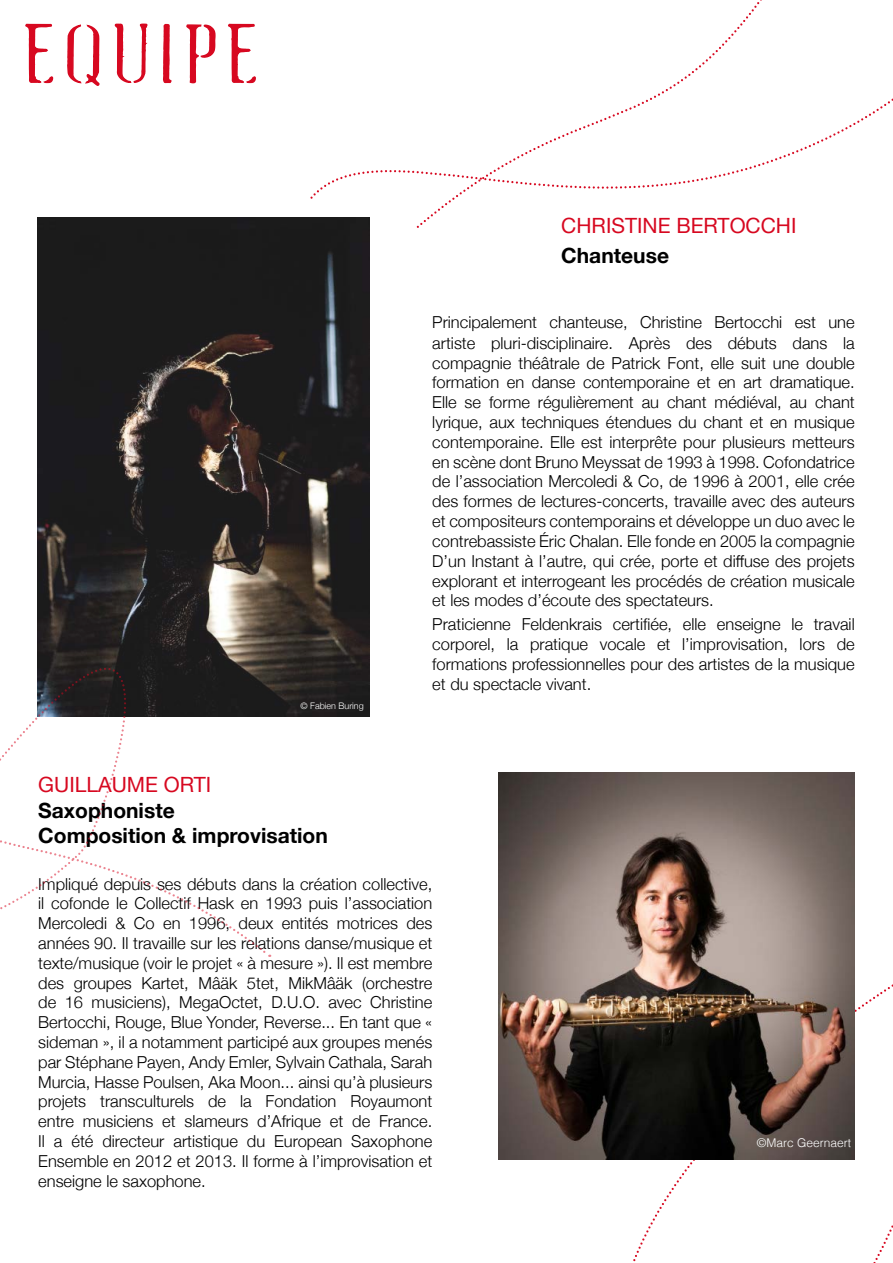
<style>
.page{position:relative;width:893px;height:1263px;background:#fff}
.page>*{position:absolute;margin:0;border:0;box-sizing:border-box;transform-origin:0 0}
.t1{font:300 75px "Fluid";letter-spacing:.02em;color:#d70820;scale:1.15 1}
.t2{font:700 21px/25.2px "Helvetica Neue";color:#000}
.t3{font:21px "Helvetica Neue";color:#d70820}
.t4{font:300 16.5px/19.8px "Helvetica Neue";color:#000;text-align:justify}
.t5{font:300 12px "Helvetica";color:#fff}
.t6{font:300 9px "Helvetica Neue";color:#fff}
</style>
<div class="page">
<svg style="left:25px;top:23px;width:29px;height:61px"></svg>
<svg style="left:67px;top:24px;width:33px;height:62px"></svg>
<svg style="left:114px;top:23px;width:34px;height:60px"></svg>
<svg style="left:163px;top:23px;width:9px;height:61px"></svg>
<svg style="left:186px;top:24px;width:30px;height:60px"></svg>
<svg style="left:228px;top:23px;width:28px;height:61px"></svg>
<svg style="left:498px;top:991px;width:395px;height:272px"></svg>
<svg style="left:879px;top:984px;width:14px;height:207px"></svg>
<svg style="left:310px;top:0;width:487px;height:228px"></svg>
<img style="left:37px;top:217px;width:333px;height:499px">
<svg style="left:0;top:644px;width:271px;height:148px"></svg>
<svg style="left:0;top:792px;width:271px;height:165px"></svg>
<img style="left:499px;top:772px;width:356px;height:387px">
<h1 class="t1" style="left:21px;top:20px;width:210px">EQUIPE</h1>
<p class="t6" style="left:300px;top:699px;width:65px">© Fabien Buring</p>
<p class="t3" style="left:561px;top:210px;width:237px">CHRISTINE BERTOCCHI</p>
<p class="t2" style="left:561px;top:243px;width:109px">Chanteuse</p>
<p class="t4" style="left:432px;top:311px;width:424px">Principalement chanteuse, Christine Bertocchi est une artiste pluri-disciplinaire. Après des débuts dans la compagnie théâtrale de Patrick Font, elle suit une double formation en danse contemporaine et en art dramatique.<br>Elle se forme régulièrement au chant médiéval, au chant lyrique, aux techniques étendues du chant et en musique contemporaine. Elle est interprête pour plusieurs metteurs en scène dont Bruno Meyssat de 1993 à 1998. Cofondatrice de l’association Mercoledi &amp; Co, de 1996 à 2001, elle crée des formes de lectures-concerts, travaille avec des auteurs et compositeurs contemporains et développe un duo avec le contrebassiste Éric Chalan. Elle fonde en 2005 la compagnie D’un Instant à l’autre, qui crée, porte et diffuse des projets explorant et interrogeant les procédés de création musicale et les modes d’écoute des spectateurs.</p>
<p class="t4" style="left:432px;top:613px;width:424px">Praticienne Feldenkrais certifiée, elle enseigne le travail corporel, la pratique vocale et l’improvisation, lors de formations professionnelles pour des artistes de la musique et du spectacle vivant.</p>
<p class="t3" style="left:38px;top:770px;width:175px">GUILLAUME ORTI</p>
<p class="t2" style="left:38px;top:798px;width:291px">Saxophoniste<br>Composition &amp; improvisation</p>
<p class="t4" style="left:38px;top:873px;width:396px">Impliqué depuis ses débuts dans la création collective, il cofonde le Collectif Hask en 1993 puis l’association Mercoledi &amp; Co en 1996, deux entités motrices des années 90. Il travaille sur les relations danse/musique et texte/musique (voir le projet « à mesure »). Il est membre des groupes Kartet, Mâäk 5tet, MikMâäk (orchestre de 16 musiciens), MegaOctet, D.U.O. avec Christine Bertocchi, Rouge, Blue Yonder, Reverse... En tant que « sideman », il a notamment participé aux groupes menés par Stéphane Payen, Andy Emler, Sylvain Cathala, Sarah Murcia, Hasse Poulsen, Aka Moon... ainsi qu’à plusieurs projets transculturels de la Fondation Royaumont entre musiciens et slameurs d’Afrique et de France.<br>Il a été directeur artistique du European Saxophone Ensemble en 2012 et 2013. Il forme à l’improvisation et enseigne le saxophone.</p>
<p class="t5" style="left:757px;top:1132px;width:96px">©Marc Geernaert</p>
</div>
